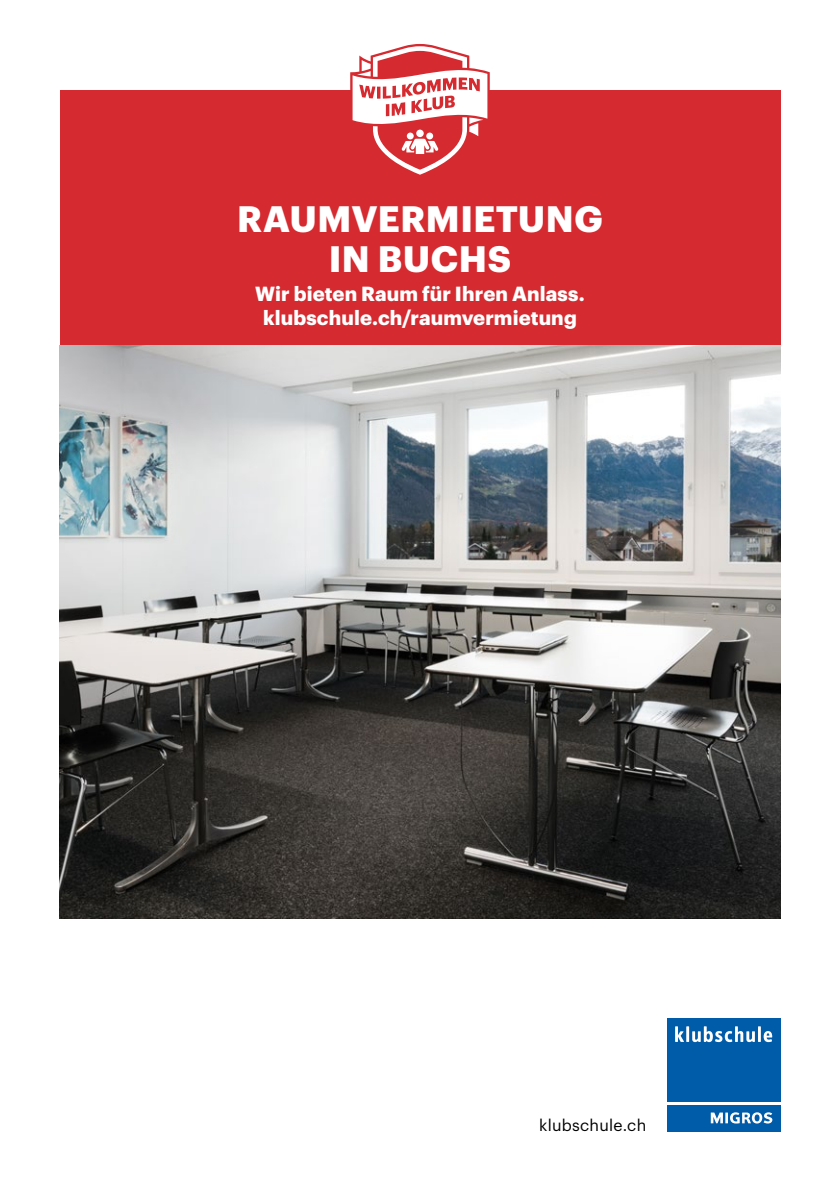
<style>
.page{position:relative;width:840px;height:1191px;background:#fff}
.page>*{position:absolute;margin:0;border:0;box-sizing:border-box;transform-origin:0 0}
.t1{font:700 36px/40px "Graphik";letter-spacing:.01em;color:#fff;text-align:center}
.t2{font:700 20px/24px "Graphik";letter-spacing:.005em;color:#fff;text-align:center}
.t3{font:16px "Graphik";letter-spacing:.015em;color:#000}
</style>
<div class="page">
<div style="left:60px;top:91px;width:720px;height:255px;background:#d52a2f"></div>
<img style="left:60px;top:346px;width:720px;height:572px">
<svg style="left:350px;top:44px;width:139px;height:131px"></svg>
<div style="left:666px;top:1104px;width:114px;height:27px;background:#005ba9"></div>
<div style="left:666px;top:1018px;width:114px;height:83px;background:#005ba9"></div>
<svg style="left:710px;top:1112px;width:62px;height:11px"></svg>
<svg style="left:675px;top:1026px;width:8px;height:16px"></svg>
<hr style="left:685px;top:1026px;width:3px;height:16px;background:#fff">
<svg style="left:692px;top:1026px;width:62px;height:16px"></svg>
<hr style="left:757px;top:1026px;width:3px;height:16px;background:#fff">
<svg style="left:763px;top:1031px;width:8px;height:11px"></svg>
<h1 class="t1" style="left:237px;top:196px;width:367px">RAUMVERMIETUNG<br>IN BUCHS</h1>
<p class="t2" style="left:255px;top:279px;width:331px">Wir bieten Raum für Ihren Anlass. klubschule.ch/raumvermietung</p>
<p class="t3" style="left:539px;top:1113px;width:108px">klubschule.ch</p>
</div>
